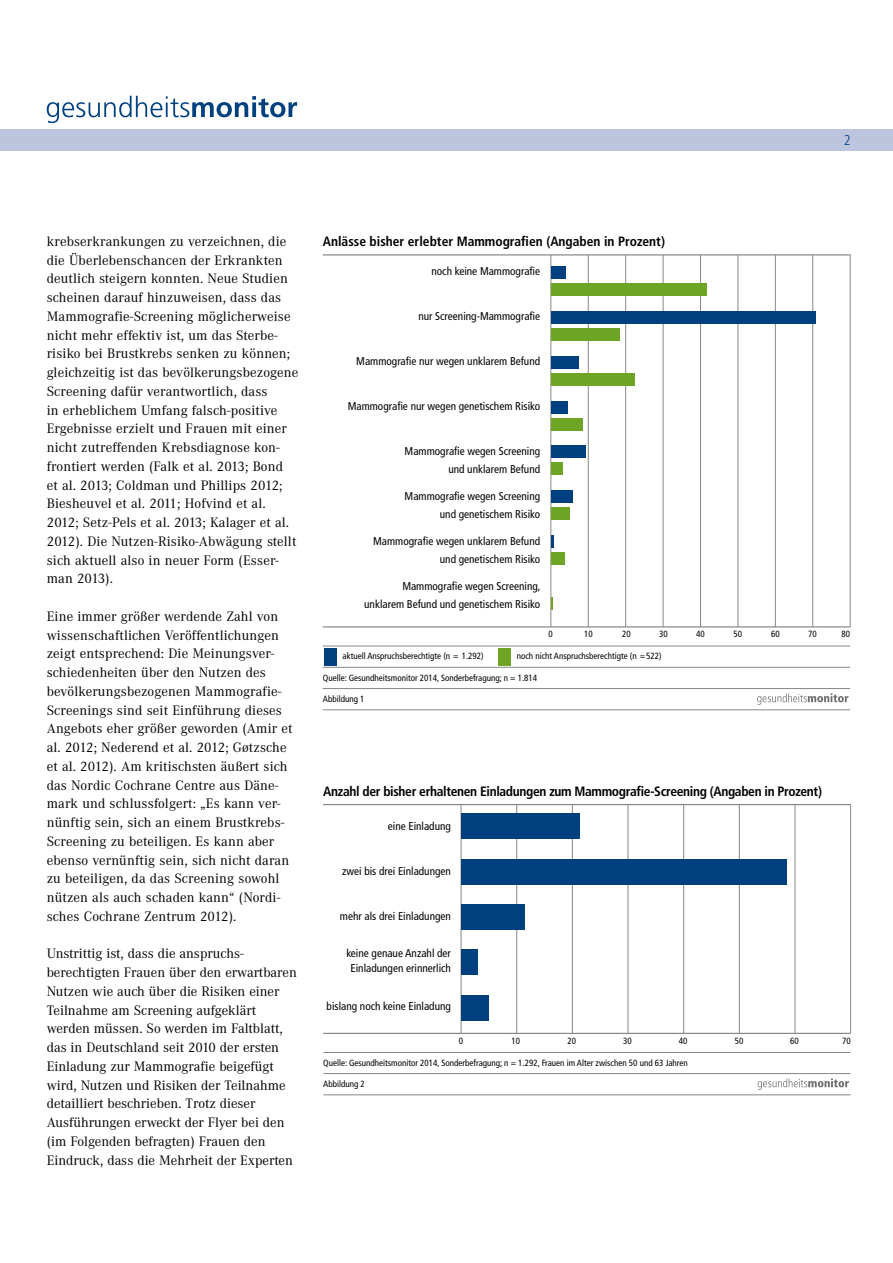
<style>
.page{position:relative;width:893px;height:1263px;background:#fff}
.page>*{position:absolute;margin:0;border:0;box-sizing:border-box;transform-origin:0 0}
.t1{font:14.25px/18.8px "Corporate A";letter-spacing:.01em;color:#000}
.t2{font:300 condensed 14.25px "Frutiger LT Pro";color:#00407f}
.t3{font:700 condensed 13.5px "Frutiger LT Pro";letter-spacing:-.025em;color:#000}
.t4{font:700 condensed 13.5px "Frutiger LT Pro";color:#000}
.t5{font:condensed 11.25px/18px "Frutiger LT Pro";color:#000;text-align:right}
.t6{font:condensed 9px "Frutiger LT Pro";color:#000}
</style>
<div class="page">
<div style="left:0;top:130px;width:893px;height:21px;background:#bcc4de"></div>
<svg style="left:47px;top:96px;width:250px;height:27px"></svg>
<hr style="left:323px;top:254px;width:527px;height:2px;background:#868786">
<hr style="left:323px;top:626px;width:527px;height:2px;background:#868786">
<hr style="left:323px;top:688px;width:527px;height:1px;background:#868786">
<hr style="left:323px;top:710px;width:527px;height:1px;background:#868786">
<svg style="left:757px;top:693px;width:91px;height:12px"></svg>
<hr style="left:323px;top:667px;width:527px;height:1px;background:#868786">
<hr style="left:323px;top:646px;width:527px;height:1px;background:#868786">
<div style="left:498px;top:648px;width:13px;height:17px;background:#6ea525"></div>
<div style="left:324px;top:648px;width:13px;height:17px;background:#00407f"></div>
<hr style="left:550px;top:255px;width:1px;height:372px;background:#868786">
<hr style="left:588px;top:255px;width:1px;height:372px;background:#868786">
<hr style="left:625px;top:255px;width:1px;height:372px;background:#868786">
<hr style="left:663px;top:255px;width:1px;height:372px;background:#868786">
<hr style="left:700px;top:255px;width:1px;height:372px;background:#868786">
<hr style="left:737px;top:255px;width:1px;height:372px;background:#868786">
<hr style="left:775px;top:255px;width:1px;height:372px;background:#868786">
<hr style="left:812px;top:255px;width:1px;height:372px;background:#868786">
<hr style="left:850px;top:255px;width:1px;height:372px;background:#868786">
<div style="left:551px;top:266px;width:14px;height:13px;background:#00407f"></div>
<div style="left:551px;top:283px;width:155px;height:13px;background:#6ea525"></div>
<div style="left:551px;top:311px;width:264px;height:13px;background:#00407f"></div>
<div style="left:551px;top:328px;width:68px;height:13px;background:#6ea525"></div>
<div style="left:551px;top:356px;width:27px;height:13px;background:#00407f"></div>
<div style="left:551px;top:373px;width:84px;height:13px;background:#6ea525"></div>
<div style="left:551px;top:401px;width:17px;height:13px;background:#00407f"></div>
<div style="left:551px;top:418px;width:32px;height:12px;background:#6ea525"></div>
<div style="left:551px;top:446px;width:35px;height:12px;background:#00407f"></div>
<div style="left:551px;top:463px;width:11px;height:12px;background:#6ea525"></div>
<div style="left:551px;top:490px;width:22px;height:13px;background:#00407f"></div>
<div style="left:551px;top:507px;width:19px;height:13px;background:#6ea525"></div>
<svg style="left:551px;top:535px;width:2px;height:13px"></svg>
<div style="left:551px;top:552px;width:14px;height:13px;background:#6ea525"></div>
<svg style="left:551px;top:597px;width:2px;height:13px"></svg>
<hr style="left:323px;top:804px;width:528px;height:1px;background:#868786">
<hr style="left:323px;top:1033px;width:528px;height:1px;background:#868786">
<hr style="left:323px;top:1073px;width:528px;height:1px;background:#868786">
<hr style="left:323px;top:1095px;width:528px;height:1px;background:#868786">
<svg style="left:758px;top:1079px;width:91px;height:11px"></svg>
<hr style="left:323px;top:1052px;width:528px;height:1px;background:#868786">
<hr style="left:516px;top:805px;width:1px;height:228px;background:#868786">
<hr style="left:572px;top:805px;width:1px;height:228px;background:#868786">
<hr style="left:683px;top:805px;width:1px;height:228px;background:#868786">
<hr style="left:628px;top:805px;width:1px;height:228px;background:#868786">
<hr style="left:795px;top:805px;width:1px;height:228px;background:#868786">
<hr style="left:739px;top:805px;width:1px;height:228px;background:#868786">
<hr style="left:850px;top:805px;width:1px;height:228px;background:#868786">
<hr style="left:461px;top:805px;width:1px;height:228px;background:#868786">
<div style="left:461px;top:814px;width:119px;height:25px;background:#00407f"></div>
<div style="left:461px;top:859px;width:326px;height:25px;background:#00407f"></div>
<div style="left:461px;top:904px;width:63px;height:26px;background:#00407f"></div>
<div style="left:461px;top:950px;width:16px;height:25px;background:#00407f"></div>
<div style="left:461px;top:995px;width:28px;height:26px;background:#00407f"></div>
<p class="t2" style="left:844px;top:135px;width:8px">2</p>
<p class="t1" style="left:47px;top:233px;width:253px">krebserkrankungen zu verzeichnen, die die Überlebenschancen der Erkrankten deutlich steigern konnten. Neue Studien scheinen darauf hinzuweisen, dass das Mammografie-Screening möglicherweise nicht mehr effektiv ist, um das Sterbe&shy;risiko bei Brustkrebs senken zu können; gleichzeitig ist das bevölkerungsbezogene Screening dafür verantwortlich, dass<br>in erheblichem Umfang falsch- positive Ergebnisse erzielt und Frauen mit einer nicht zutreffenden Krebsdiagnose kon&shy;frontiert werden (Fal k et al. 2013; Bond<br>et al. 2013; Coldman und Phillips 2012; Biesheuvel et al. 2011; Hofvind et al.<br>2012; Setz-Pels et al. 2013; Kalager et al.<br>2012). Die Nutzen-Risiko-Abwägung stellt sich aktuell also in neuer Form (Ess er&shy;man 2013).</p>
<p class="t1" style="left:47px;top:608px;width:247px">Eine immer größer werdende Zahl von wissenschaftlichen Veröffentlichungen zeigt entsprechend: Die Meinungsver&shy;schiedenheiten über den Nutzen des bevölkerungsbezogenen Mammografie-Screenings sind seit Einführung dieses Angebots eher größer geworden (Ami r et al. 2012; Nederend et al. 2012; Gøtzsche et al. 2012). Am kritischsten äußert sich das Nordic Cochrane Centre aus Däne&shy;mark und schlussfolgert: „Es kann ver&shy;nünftig sein, sich an einem Brustkrebs-Screening zu beteiligen. Es kann aber ebenso vernünftig sein, sich nicht daran zu beteiligen, da das Screening sowohl nützen als auch schaden kann“ (Nor di&shy;sches Cochrane Zentrum 2012).</p>
<p class="t1" style="left:47px;top:946px;width:252px">Unstrittig ist, dass die anspruchs&shy;berechtigten Frauen über den erwartbaren Nutzen wie auch über die Risiken einer Teilnahme am Screening aufgeklärt werden müssen. So werden im Faltblatt, das in Deutschland seit 2010 der ersten Einladung zur Mammografie beigefügt wird, Nutzen und Risiken der Teilnahme detailliert beschrieben. Trotz dieser Ausführungen erweckt der Flyer bei den (im Folgenden befragten) Frauen den Eindruck, dass die Mehrheit der Experten</p>
<p class="t4" style="left:323px;top:236px;width:344px">Anlässe bisher erlebter Mammografien (Angaben in Prozent)</p>
<p class="t5" style="left:431px;top:263px;width:110px">noch keine Mammografie</p>
<p class="t5" style="left:418px;top:308px;width:123px">nur Screening-Mammografie</p>
<p class="t5" style="left:356px;top:353px;width:185px">Mammografie nur wegen unklarem Befund</p>
<p class="t5" style="left:348px;top:398px;width:194px">Mammografie nur wegen genetischem Risiko</p>
<p class="t5" style="left:405px;top:443px;width:137px">Mammografie wegen Screening und unklarem Befund</p>
<p class="t5" style="left:405px;top:488px;width:137px">Mammografie wegen Screening und genetischem Risiko</p>
<p class="t5" style="left:373px;top:533px;width:169px">Mammografie wegen unklarem Befund und genetischem Risiko</p>
<p class="t5" style="left:364px;top:578px;width:178px">Mammografie wegen Screening, unklarem Befund und genetischem Risiko</p>
<p class="t6" style="left:548px;top:631px;width:6px">0</p>
<p class="t6" style="left:584px;top:631px;width:10px">10</p>
<p class="t6" style="left:622px;top:631px;width:10px">20</p>
<p class="t6" style="left:659px;top:631px;width:10px">30</p>
<p class="t6" style="left:696px;top:631px;width:10px">40</p>
<p class="t6" style="left:733px;top:631px;width:10px">50</p>
<p class="t6" style="left:771px;top:631px;width:10px">60</p>
<p class="t6" style="left:808px;top:631px;width:10px">70</p>
<p class="t6" style="left:841px;top:631px;width:10px">80</p>
<p class="t6" style="left:342px;top:653px;width:143px">aktuell Anspruchsberechtigte (n = 1.292)</p>
<p class="t6" style="left:517px;top:653px;width:146px">noch nicht Anspruchsberechtigte (n =522)</p>
<p class="t6" style="left:323px;top:674px;width:216px">Quelle: Gesundheitsmonitor 2014, Sonderbefragung; n = 1.814</p>
<p class="t6" style="left:323px;top:695px;width:43px">Abbildung 1</p>
<p class="t3" style="left:323px;top:786px;width:500px">Anzahl der bisher erhaltenen Einladungen zum Mammografie-Screening (Angaben in Prozent)</p>
<p class="t5" style="left:388px;top:818px;width:65px">eine Einladung</p>
<p class="t5" style="left:342px;top:863px;width:110px">zwei bis drei Einladungen</p>
<p class="t5" style="left:340px;top:908px;width:112px">mehr als drei Einladungen</p>
<p class="t5" style="left:346px;top:947px;width:106px;line-height:15px;text-align:center">keine genaue Anzahl der<br>Einladungen erinnerlich</p>
<p class="t5" style="left:327px;top:998px;width:126px">bislang noch keine Einladung</p>
<p class="t6" style="left:459px;top:1037px;width:6px">0</p>
<p class="t6" style="left:512px;top:1037px;width:10px">10</p>
<p class="t6" style="left:568px;top:1037px;width:10px">20</p>
<p class="t6" style="left:623px;top:1037px;width:10px">30</p>
<p class="t6" style="left:679px;top:1037px;width:10px">40</p>
<p class="t6" style="left:735px;top:1037px;width:10px">50</p>
<p class="t6" style="left:790px;top:1037px;width:10px">60</p>
<p class="t6" style="left:842px;top:1037px;width:10px">70</p>
<p class="t6" style="left:323px;top:1080px;width:43px">Abbildung 2</p>
<p class="t6" style="left:323px;top:1059px;width:366px">Quelle: Gesundheitsmonitor 2014, Sonderbefragung; n = 1.292, Frauen im Alter zwischen 50 und 63 Jahren</p>
</div>
